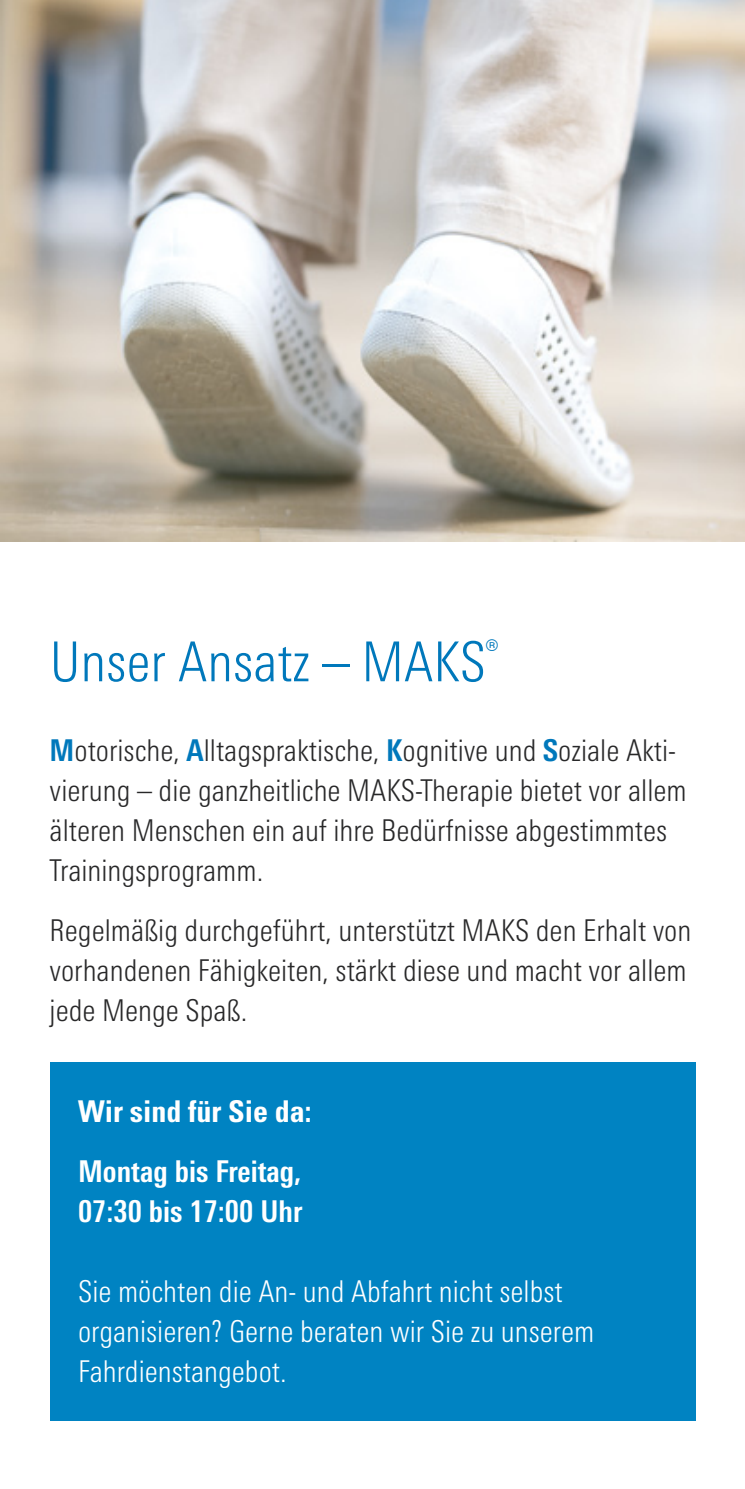
<style>
.page{position:relative;width:745px;height:1489px;background:#fff}
.page>*{position:absolute;margin:0;border:0;box-sizing:border-box;transform-origin:0 0}
.t1{font:300 condensed 55px "Univers Next Pro";color:#0078bb}
.t2{font:300 condensed 30px/40px "Univers Next Pro";color:#282829}
.t3{font:300 condensed 30px/40px "Univers Next Pro";color:#fff}
.t4{font:700 condensed 30px/40px "Univers Next Pro";color:#fff}
.t5{font:700 condensed 30px "Univers LT Std";color:#fff}
.s1{font-weight:700;color:#0078bb}
</style>
<div class="page">
<img style="left:0;top:0;width:744px;height:541px">
<div style="left:50px;top:1062px;width:644px;height:358px;background:#0083c2"></div>
<h1 class="t1" style="left:50px;top:630px;width:450px">Unser Ansatz – MAKS<sup>®</sup></h1>
<p class="t2" style="left:50px;top:730px;width:638px"><span class="s1">M</span>otorische, <span class="s1">A</span>lltagspraktische, <span class="s1">K</span>ognitive und <span class="s1">S</span>oziale Akti&shy;vierung – die ganzheitliche MAKS-Therapie bietet vor allem älteren Menschen ein auf ihre Bedürfnisse abgestimmtes Trainingsprogramm.</p>
<p class="t2" style="left:50px;top:910px;width:642px">Regelmäßig durchgeführt, unterstützt MAKS den Erhalt von vorhandenen Fähigkeiten, stärkt diese und macht vor allem jede Menge Spaß.</p>
<p class="t5" style="left:78px;top:1092px;width:235px">Wir sind für Sie da:</p>
<p class="t4" style="left:78px;top:1150px;width:226px">Montag bis Freitag,<br>07:30 bis 17:00 Uhr</p>
<p class="t3" style="left:78px;top:1270px;width:517px">Sie möchten die An- und Abfahrt nicht selbst organisieren? Gerne beraten wir Sie zu unserem<br>Fahrdienstangebot.</p>
</div>
